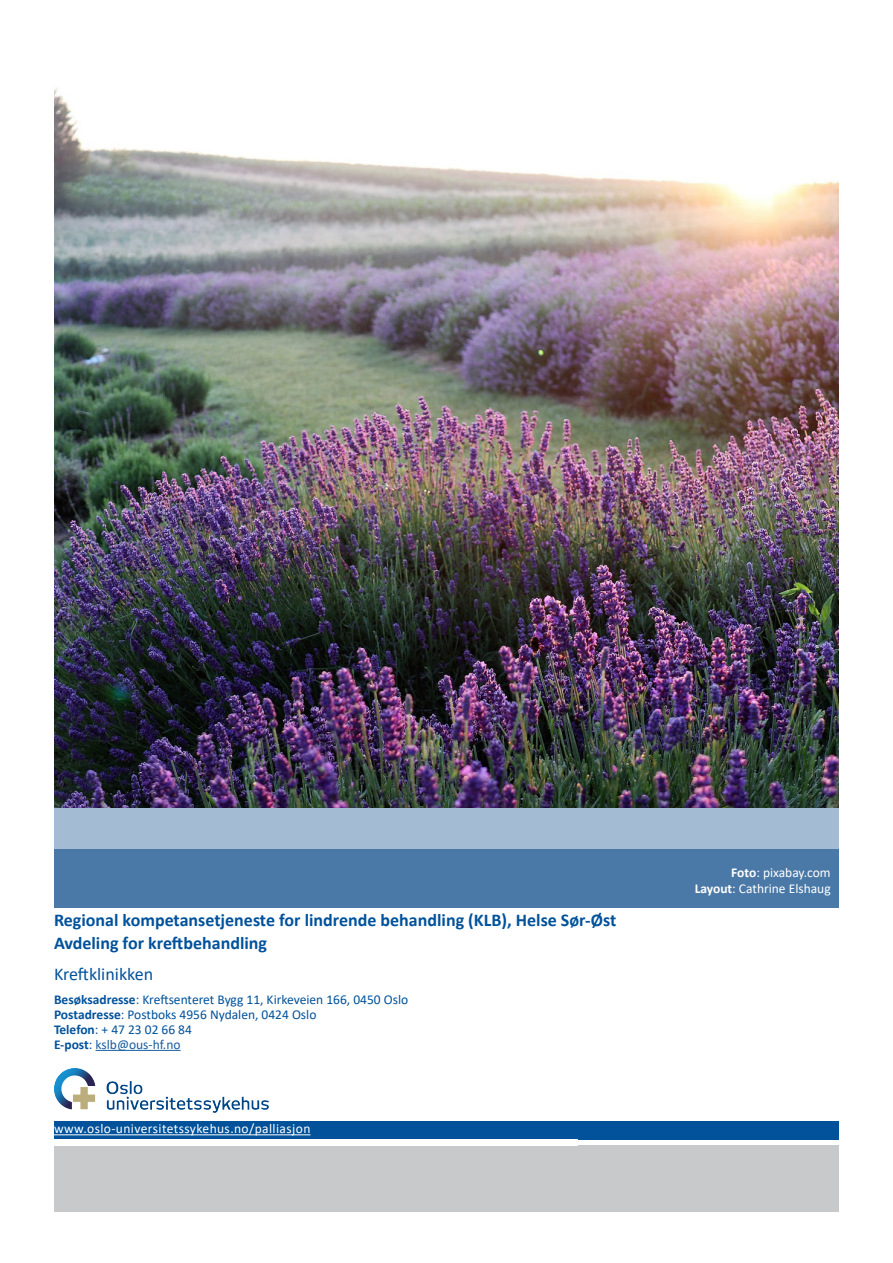
<style>
.page{position:relative;width:893px;height:1263px;background:#fff}
.page>*{position:absolute;margin:0;border:0;box-sizing:border-box;transform-origin:0 0}
.t1{font:700 18px/22.5px "Calibri";color:#01529b}
.t2{font:18px "Calibri";color:#01529b}
.t3{font:13.5px "Calibri";color:#01529b}
.Undertekst_fritekst{font:13.5px "Calibri";letter-spacing:.025em;color:#fff}
.Undertekst_fritekst-2{font:13.5px "Calibri";color:#fff}
.t4{font:13.5px "Calibri";color:#175d9e}
.s1{font-weight:700}
.s2{font-weight:700;color:#01529b}
.s3{color:#01529b}
</style>
<div class="page">
<div style="left:54px;top:1121px;width:785px;height:18px;background:#01529b"></div>
<div style="left:54px;top:1145px;width:785px;height:67px;background:#c8c9cb"></div>
<hr style="left:96px;top:1050px;width:85px;height:1px;background:#175d9e">
<div style="left:54px;top:807px;width:785px;height:65px;background:#a4bcd3"></div>
<img style="left:54px;top:1068px;width:215px;height:45px">
<div style="left:54px;top:849px;width:785px;height:59px;background:#4a79a7"></div>
<img style="left:54px;top:87px;width:785px;height:720px">
<hr style="left:54px;top:1134px;width:257px;height:1px;background:#fff">
<p class="t1" style="left:54px;top:909px;width:564px">Regional kompetansetjeneste for lindrende behandling (KLB), Helse Sør-Øst<br>Avdeling for kreftbehandling</p>
<p class="t2" style="left:54px;top:962px;width:101px">Kreftklinikken</p>
<p class="t3" style="left:54px;top:990px;width:356px"><span class="s1">Besøksadresse</span>: Kreftsenteret Bygg 11, Kirkeveien 166, 0450 Oslo</p>
<p class="t3" style="left:54px;top:1005px;width:264px"><span class="s1">Postadresse</span>: Postboks 4956 Nydalen, 0424 Oslo</p>
<p class="t3" style="left:54px;top:1020px;width:139px"><span class="s1">Telefon</span>: + 47 23 02 66 84</p>
<p class="t4" style="left:54px;top:1035px;width:128px"><span class="s2">E-post</span><span class="s3">:</span> kslb@ous-hf.no</p>
<p class="Undertekst_fritekst" style="left:54px;top:1119px;width:258px">www.oslo-universitetssykehus.no/palliasjon</p>
<p class="Undertekst_fritekst-2" style="left:731px;top:863px;width:101px"><span class="s1">Foto</span>: pixabay.com</p>
<p class="Undertekst_fritekst-2" style="left:695px;top:879px;width:137px"><span class="s1">Layout</span>: Cathrine Elshaug</p>
</div>
